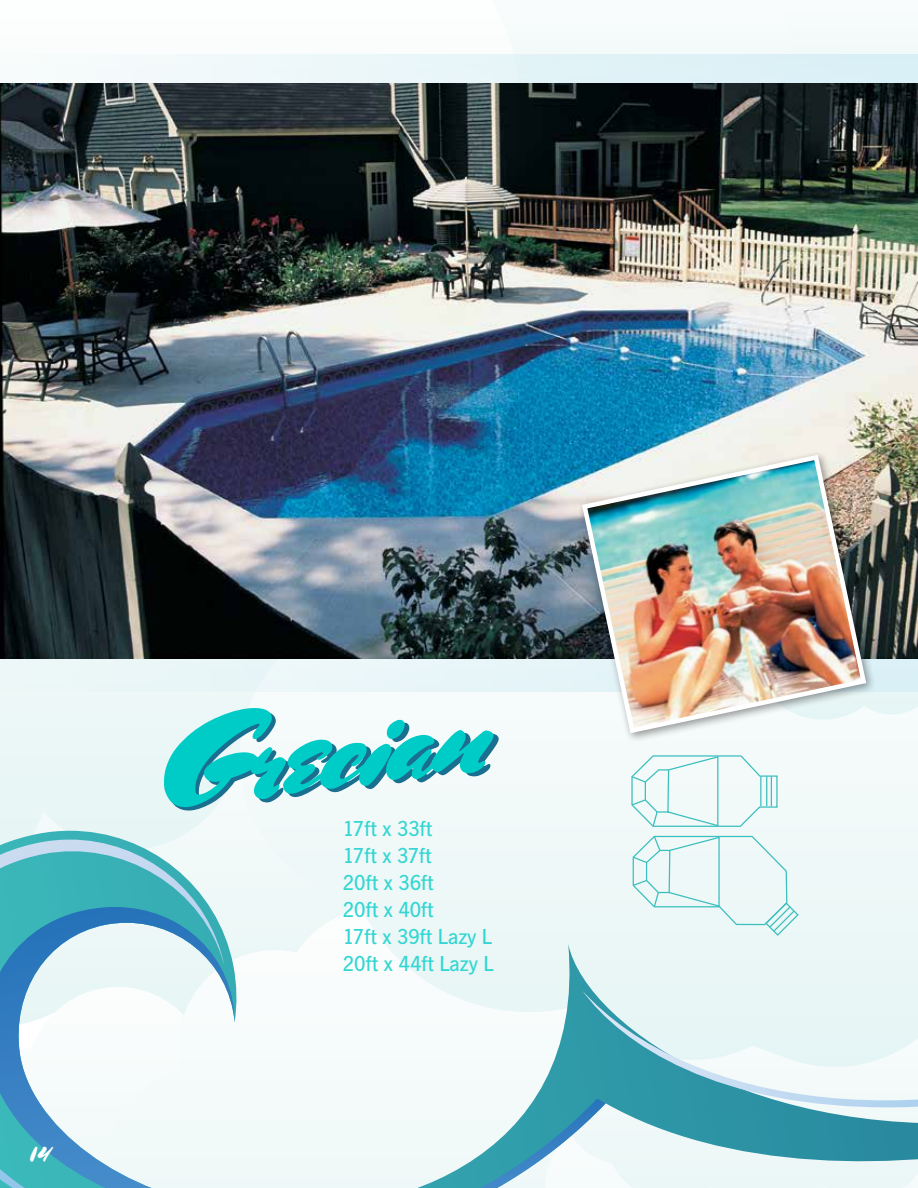
<style>
.page{position:relative;width:918px;height:1188px;background:#fff}
.page>*{position:absolute;margin:0;border:0;box-sizing:border-box;transform-origin:0 0}
.t1{font:125.55px "Mrs Sheppards";color:#00ccc7}
.t2{font:500 22.5px/27px "News Gothic T";color:#33d6d2}
.t3{font:18px "Mrs Sheppards";color:#fff}
</style>
<div class="page">
<div style="left:0;top:691px;width:221px;height:140px;background:#eaf6f6"></div>
<div style="left:221px;top:691px;width:697px;height:140px;background:#f3fafa"></div>
<svg style="left:876px;top:691px;width:42px;height:29px"></svg>
<div style="left:796px;top:33px;width:122px;height:21px;background:#f3faf9"></div>
<div style="left:562px;top:33px;width:234px;height:21px;background:#f4fafa"></div>
<svg style="left:0;top:831px;width:918px;height:357px"></svg>
<svg style="left:436px;top:1099px;width:170px;height:89px"></svg>
<svg style="left:582px;top:991px;width:336px;height:152px"></svg>
<svg style="left:0;top:839px;width:225px;height:68px"></svg>
<svg style="left:0;top:907px;width:436px;height:281px"></svg>
<div style="left:0;top:54px;width:918px;height:637px;background:linear-gradient(to right,#f4faf9,#d9eff6)"></div>
<svg style="left:630px;top:755px;width:148px;height:73px"></svg>
<svg style="left:632px;top:835px;width:168px;height:102px"></svg>
<img style="left:0;top:84px;width:918px;height:575px">
<svg style="left:917px;top:816px;width:1px;height:95px"></svg>
<div style="left:578px;top:450px;width:298px;height:294px;background:#000;opacity:.4"></div>
<img style="left:579px;top:452px;width:290px;height:284px">
<p class="t3" style="left:30px;top:1143px;width:22px">14</p>
<h1 class="t1" style="left:148px;top:688px;width:328px;rotate:-7deg">Grecian</h1>
<p class="t2" style="left:343px;top:815px;width:152px">17ft x 33ft<br>17ft x 37ft<br>20ft x 36ft<br>20ft x 40ft<br>17ft x 39ft Lazy L<br>20ft x 44ft Lazy L</p>
</div>
